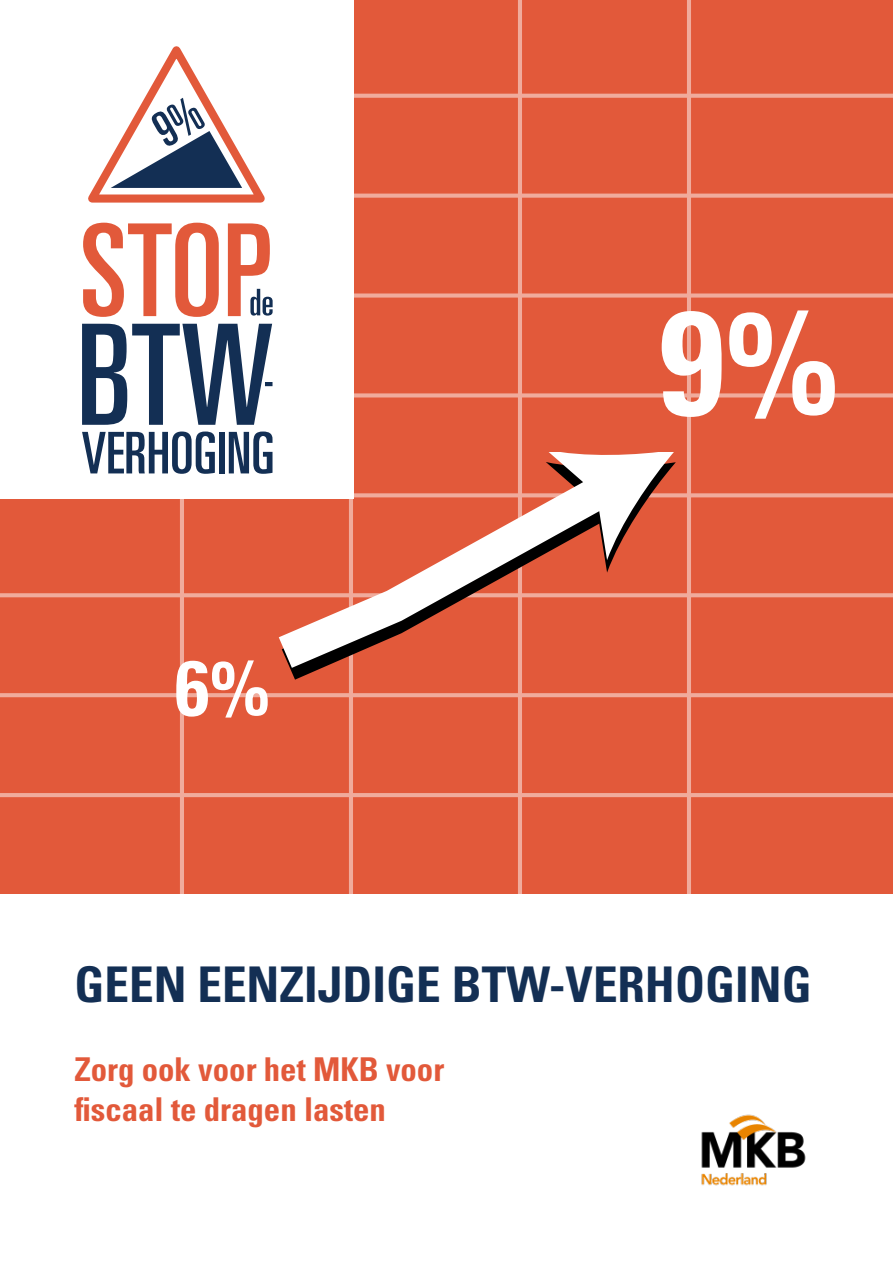
<style>
.page{position:relative;width:893px;height:1263px;background:#fff}
.page>*{position:absolute;margin:0;border:0;box-sizing:border-box;transform-origin:0 0}
.t1{font:700 condensed 147.9px "Univers LT Std";color:#fff}
.t2{font:700 condensed 78px "Univers LT Std";color:#fff}
.t3{font:700 condensed 49.2px "Univers LT Std";color:#132f54}
.t4{font:700 condensed 32.85px/39.3px "Univers LT Std";color:#e2593a}
</style>
<div class="page">
<img style="left:701px;top:1114px;width:105px;height:72px">
<div style="left:0;top:0;width:893px;height:894px;background:#e2593a"></div>
<hr style="left:180px;top:498px;width:4px;height:396px;background:#f0ab9c">
<svg style="left:349px;top:683px;width:4px;height:211px"></svg>
<hr style="left:518px;top:0;width:4px;height:894px;background:#f0ab9c">
<hr style="left:687px;top:0;width:4px;height:894px;background:#f0ab9c">
<svg style="left:353px;top:94px;width:540px;height:4px;background:#efa696"></svg>
<svg style="left:353px;top:194px;width:540px;height:4px;background:#eea494"></svg>
<div style="left:0;top:293px;width:893px;height:5px;background:#f0ab9c"></div>
<svg style="left:353px;top:393px;width:540px;height:4px;background:#eea292"></svg>
<svg style="left:676px;top:493px;width:217px;height:4px"></svg>
<svg style="left:0;top:593px;width:893px;height:4px;background:#efa696"></svg>
<svg style="left:0;top:693px;width:893px;height:4px;background:#efa898"></svg>
<hr style="left:0;top:793px;width:893px;height:4px;background:#f0ab9c">
<div style="left:0;top:0;width:353px;height:498px;background:#fff"></div>
<svg style="left:83px;top:223px;width:136px;height:94px"></svg>
<svg style="left:228px;top:223px;width:45px;height:93px"></svg>
<svg style="left:82px;top:431px;width:133px;height:43px"></svg>
<div style="left:219px;top:432px;width:6px;height:41px;background:#132f54"></div>
<svg style="left:229px;top:431px;width:43px;height:43px"></svg>
<svg style="left:82px;top:324px;width:190px;height:101px"></svg>
<svg style="left:88px;top:46px;width:177px;height:157px"></svg>
<svg style="left:270px;top:456px;width:381px;height:227px"></svg>
<svg style="left:279px;top:474px;width:335px;height:194px"></svg>
<svg style="left:546px;top:452px;width:130px;height:121px"></svg>
<h2 class="t2" style="left:175px;top:640px;width:97px">6%</h2>
<h1 class="t1" style="left:659px;top:272px;width:182px">9%</h1>
<h3 class="t3" style="left:74px;top:955px;width:739px">GEEN EENZIJDIGE BTW-VERHOGING</h3>
<p class="t4" style="left:74px;top:1050px;width:371px">Zorg ook voor het MKB voor fiscaal te dragen lasten</p>
</div>
